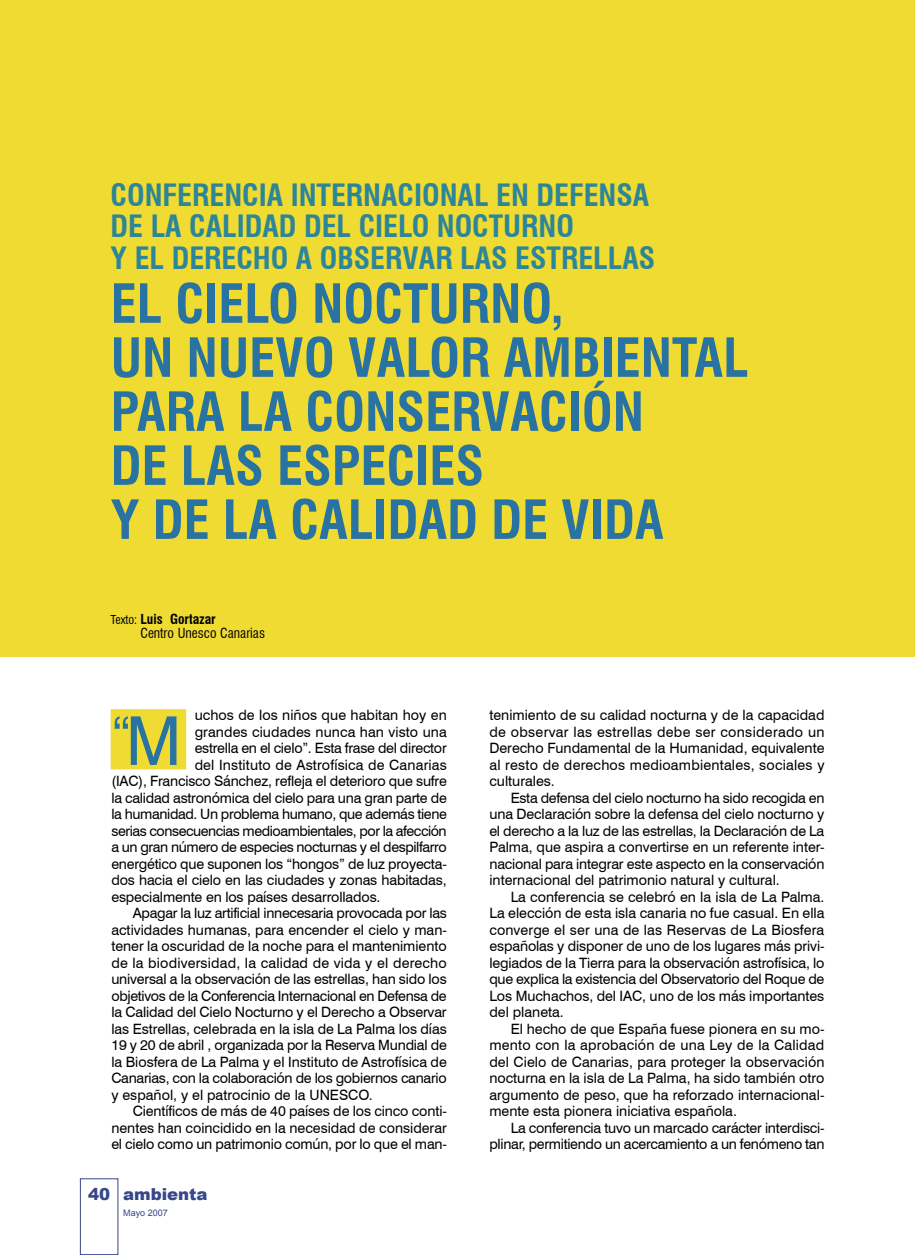
<style>
.page{position:relative;width:915px;height:1255px;background:#fff}
.page>*{position:absolute;margin:0;border:0;box-sizing:border-box;transform-origin:0 0}
.t1{font:67.5px "Swiss 721 BT";color:#2973a2}
.titular_reportaje{font:700 condensed 52.5px/54px "Swiss 721 BT";color:#2973a2}
.t2{font:51px "Swiss 721 BT";color:#2973a2}
.titular_reportaje-2{font:700 condensed 30px/31.5px "Swiss 721 BT";color:#2c8598}
.t3{font:900 16.5px "Arial";color:#36478b}
.Texto_general{font:14.25px/16.5px "Swiss 721 BT";letter-spacing:-.01em;color:#000;text-align:justify}
.Texto_general-2{font:14.25px "Swiss 721 BT";letter-spacing:-.03em;color:#000}
.Texto_general-3{font:14.25px "Swiss 721 BT";letter-spacing:.01em;color:#000}
.Firma{font:condensed 13.5px "Swiss 721 BT";color:#000}
.Firma-2{font:700 condensed 13.5px "Swiss 721 BT";color:#000}
.t4{font:9px "Arial";color:#36478b}
.s1{font-weight:400;font-size:12px}
</style>
<div class="page">
<div style="left:80px;top:1178px;width:38px;height:76px;border:1px solid #36478b"></div>
<div style="left:0;top:0;width:914px;height:656px;background:#efdb32"></div>
<div style="left:113px;top:711px;width:71px;height:56px;background:#efdb32"></div>
<div style="left:111px;top:709px;width:75px;height:60px;border:4px solid #efdb32"></div>
<p class="titular_reportaje-2" style="left:111px;top:179px;width:546px">CONFERENCIA INTERNACIONAL EN DEFENSA<br>DE LA CALIDAD DEL CIELO NOCTURNO<br>Y EL DERECHO A OBSERVAR LAS ESTRELLAS</p>
<p class="titular_reportaje" style="left:111px;top:277px;width:639px">EL CIELO NOCTURNO,<br>UN NUEVO VALOR AMBIENTAL<br>PARA LA CONSERVACIÓN<br>DE LAS ESPECIES<br>Y DE LA CALIDAD DE VIDA</p>
<p class="Firma-2" style="left:111px;top:611px;width:107px"><span class="s1">Texto:</span> Luis Gortazar</p>
<p class="Firma" style="left:140px;top:624px;width:126px">Centro Unesco Canarias</p>
<p class="Texto_general" style="left:195px;top:706px;width:253px">uchos de los niños que habitan hoy en</p>
<p class="Texto_general" style="left:195px;top:723px;width:253px">grandes ciudades nunca han visto una</p>
<p class="Texto_general" style="left:195px;top:739px;width:253px">estrella en el cielo”. Esta frase del director</p>
<p class="Texto_general-3" style="left:195px;top:755px;width:253px">del Instituto de Astrofísica de Canarias</p>
<p class="Texto_general" style="left:111px;top:772px;width:337px">(IAC), Francisco Sánchez, refleja el deterioro que sufre</p>
<p class="Texto_general" style="left:111px;top:789px;width:337px">la calidad astronómica del cielo para una gran parte de</p>
<p class="Texto_general" style="left:111px;top:805px;width:337px">la humanidad. Un problema humano, que además tiene</p>
<p class="Texto_general-2" style="left:111px;top:821px;width:337px">serias consecuencias medioambientales, por la afección</p>
<p class="Texto_general" style="left:111px;top:838px;width:337px">a un gran número de especies nocturnas y el despilfarro</p>
<p class="Texto_general" style="left:111px;top:855px;width:337px">energético que suponen los “hongos” de luz proyecta-</p>
<p class="Texto_general" style="left:111px;top:871px;width:337px">dos hacia el cielo en las ciudades y zonas habitadas,</p>
<p class="Texto_general" style="left:111px;top:888px;width:270px">especialmente en los países desarrollados.</p>
<p class="Texto_general" style="left:111px;top:904px;width:337px;text-indent:21px">Apagar la luz artificial innecesaria provocada por las actividades humanas, para encender el cielo y man&shy;tener la oscuridad de la noche para el mantenimiento de la biodiversidad, la calidad de vida y el derecho universal a la observación de las estrellas, han sido los objetivos de la Conferencia Internacional en Defensa de la Calidad del Cielo Nocturno y el Derecho a Observar las Estrellas, celebrada en la isla de La Palma los días 19 y 20 de abril , organizada por la Reserva Mundial de la Biosfera de La Palma y el Instituto de Astrofísica de Canarias, con la colaboración de los gobiernos canario y español, y el patrocinio de la UNESCO.</p>
<p class="Texto_general" style="left:111px;top:1102px;width:337px;text-indent:21px">Científicos de más de 40 países de los cinco conti&shy;nentes han coincidido en la necesidad de considerar el cielo como un patrimonio común, por lo que el man-</p>
<p class="t1" style="left:125px;top:700px;width:58px">M</p>
<p class="t2" style="left:111px;top:704px;width:23px">“</p>
<p class="t3" style="left:88px;top:1181px;width:24px">40</p>
<p class="t3" style="left:123px;top:1181px;width:86px">ambienta</p>
<p class="t4" style="left:123px;top:1207px;width:46px">Mayo 2007</p>
<p class="Texto_general" style="left:489px;top:706px;width:336px">tenimiento de su calidad nocturna y de la capacidad de observar las estrellas debe ser considerado un Derecho Fundamental de la Humanidad, equivalente al resto de derechos medioambientales, sociales y culturales.</p>
<p class="Texto_general" style="left:489px;top:789px;width:336px;text-indent:21px">Esta defensa del cielo nocturno ha sido recogida en una Declaración sobre la defensa del cielo nocturno y el derecho a la luz de las estrellas, la Declaración de La Palma, que aspira a convertirse en un referente inter&shy;nacional para integrar este aspecto en la conservación internacional del patrimonio natural y cultural.</p>
<p class="Texto_general" style="left:489px;top:888px;width:336px;text-indent:21px">La conferencia se celebró en la isla de La Palma.<br>La elección de esta isla canaria no fue casual. En ella converge el ser una de las Reservas de La Biosfera españolas y disponer de uno de los lugares más privi&shy;legiados de la Tierra para la observación astrofísica, lo que explica la existencia del Observatorio del Roque de Los Muchachos, del IAC, uno de los más importantes del planeta.</p>
<p class="Texto_general" style="left:489px;top:1020px;width:336px;text-indent:21px">El hecho de que España fuese pionera en su mo&shy;mento con la aprobación de una Ley de la Calidad del Cielo de Canarias, para proteger la observación nocturna en la isla de La Palma, ha sido también otro argumento de peso, que ha reforzado internacional&shy;mente esta pionera iniciativa española.</p>
<p class="Texto_general" style="left:489px;top:1119px;width:336px;text-align:right">La conferencia tuvo un marcado carácter interdisci&shy;plinar, permitiendo un acercamiento a un fenómeno tan</p>
</div>
